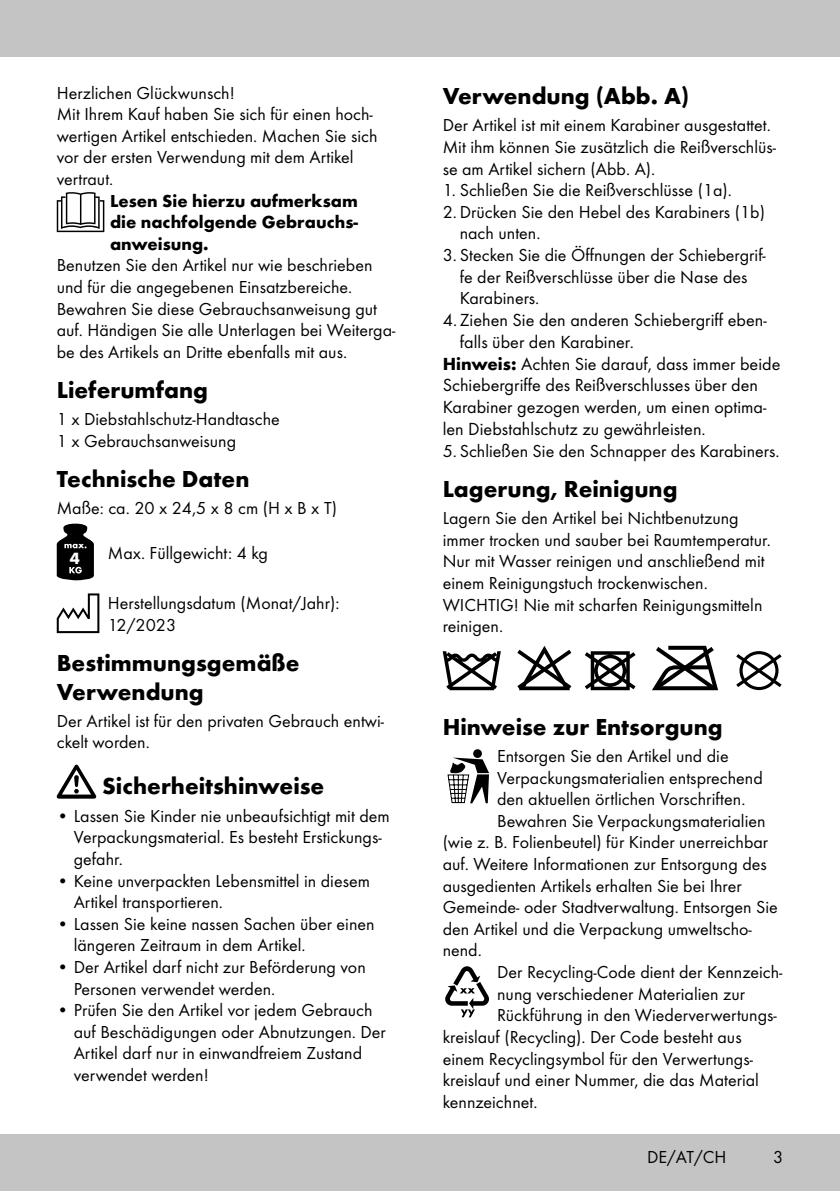
<style>
.page{position:relative;width:840px;height:1191px;background:#fff}
.page>*{position:absolute;margin:0;border:0;box-sizing:border-box;transform-origin:0 0}
.t1{font:700 24px/28.8px "Futura TOT";color:#000}
.t2{font:18.2px "Futura TOT Boo";color:#000}
.t3{font:18px/21.6px "Futura TOT Boo";color:#000}
.t4{font:700 18px/21.6px "Futura TOT";color:#000;text-align:justify}
.t5{font:700 16.8px "Futura TOT";color:#fff}
.s1{font-family:"Futura TOT";font-weight:700}
</style>
<div class="page">
<div style="left:0;top:1134px;width:839px;height:57px;background:#c5c4c4"></div>
<div style="left:0;top:0;width:839px;height:57px;background:#c5c4c4"></div>
<svg style="left:57px;top:192px;width:47px;height:40px"></svg>
<svg style="left:57px;top:523px;width:37px;height:57px"></svg>
<svg style="left:57px;top:593px;width:42px;height:40px"></svg>
<svg style="left:57px;top:764px;width:39px;height:34px"></svg>
<svg style="left:517px;top:646px;width:54px;height:44px"></svg>
<svg style="left:584px;top:651px;width:51px;height:39px"></svg>
<svg style="left:652px;top:646px;width:65px;height:44px"></svg>
<svg style="left:736px;top:651px;width:45px;height:39px"></svg>
<svg style="left:442px;top:651px;width:58px;height:39px"></svg>
<div style="left:473px;top:749px;width:8px;height:9px;background:#000;border-radius:50%"></div>
<svg style="left:447px;top:757px;width:42px;height:46px"></svg>
<svg style="left:445px;top:966px;width:43px;height:51px"></svg>
<p class="t3" style="left:57px;top:82px;width:322px">Herzlichen Glückwunsch!<br>Mit Ihrem Kauf haben Sie sich für einen hoch&shy;wertigen Artikel entschieden. Machen Sie sich vor der ersten Verwendung mit dem Artikel vertraut.</p>
<p class="t4" style="left:110px;top:189px;width:249px">Lesen Sie hierzu aufmerksam die nachfolgende Gebrauchs&shy;anweisung.</p>
<p class="t3" style="left:57px;top:254px;width:340px">Benutzen Sie den Artikel nur wie beschrieben und für die angegebenen Einsatzbereiche.<br>Bewahren Sie diese Gebrauchsanweisung gut auf. Händigen Sie alle Unterlagen bei Weiterga&shy;be des Artikels an Dritte ebenfalls mit aus.</p>
<h1 class="t1" style="left:57px;top:375px;width:153px">Lieferumfang</h1>
<p class="t3" style="left:57px;top:408px;width:224px">1 x Diebstahlschutz-Handtasche<br>1 x Gebrauchsanweisung</p>
<h1 class="t1" style="left:57px;top:464px;width:194px">Technische Daten</h1>
<p class="t3" style="left:57px;top:497px;width:281px">Maße: ca. 20 x 24,5 x 8 cm (H x B x T)</p>
<p class="t5" style="left:70px;top:547px;width:12px">4</p>
<p class="t3" style="left:108px;top:542px;width:162px">Max. Füllgewicht: 4 kg</p>
<p class="t3" style="left:108px;top:592px;width:233px">Herstellungsdatum (Monat/Jahr):<br>12/2023</p>
<h1 class="t1" style="left:57px;top:648px;width:244px">Bestimmungsgemäße<br>Verwendung</h1>
<p class="t3" style="left:57px;top:710px;width:329px">Der Artikel ist für den privaten Gebrauch entwi&shy;ckelt worden.</p>
<h1 class="t1" style="left:102px;top:771px;width:223px">Sicherheitshinweise</h1>
<p class="t3" style="left:74px;top:804px;width:317px;text-indent:-17px">• Lassen Sie Kinder nie unbeaufsichtigt mit dem<br>Verpackungsmaterial. Es besteht Erstickungs&shy;gefahr.</p>
<p class="t3" style="left:74px;top:869px;width:297px;text-indent:-17px">• Keine unverpackten Lebensmittel in diesem<br>Artikel transportieren.</p>
<p class="t3" style="left:74px;top:912px;width:302px;text-indent:-17px">• Lassen Sie keine nassen Sachen über einen längeren Zeitraum in dem Artikel.</p>
<p class="t3" style="left:74px;top:956px;width:293px;text-indent:-17px">• Der Artikel darf nicht zur Beförderung von<br>Personen verwendet werden.</p>
<p class="t3" style="left:74px;top:999px;width:313px;text-indent:-17px">• Prüfen Sie den Artikel vor jedem Gebrauch auf Beschädigungen oder Abnutzungen. Der Artikel darf nur in einwandfreiem Zustand verwendet werden!</p>
<h1 class="t1" style="left:442px;top:81px;width:248px">Verwendung (Abb. A)</h1>
<p class="t3" style="left:442px;top:114px;width:335px">Der Artikel ist mit einem Karabiner ausgestattet.<br>Mit ihm können Sie zusätzlich die Reißverschlüs&shy;se am Artikel sichern (Abb. A).</p>
<p class="t3" style="left:442px;top:179px;width:291px">1. Schließen Sie die Reißverschlüsse (1a).</p>
<p class="t3" style="left:442px;top:201px;width:323px">2.Drücken Sie den Hebel des Karabiners (1b)</p>
<p class="t3" style="left:459px;top:222px;width:82px">nach unten.</p>
<p class="t3" style="left:459px;top:244px;width:307px;text-indent:-17px">3. Stecken Sie die Öffnungen der Schiebergrif&shy;fe der Reißverschlüsse über die Nase des<br>Karabiners.</p>
<p class="t2" style="left:442px;top:309px;width:325px">4. Ziehen Sie den anderen Schiebergriff eben-</p>
<p class="t2" style="left:459px;top:331px;width:175px">falls über den Karabiner.</p>
<p class="t2" style="left:442px;top:353px;width:339px"><span class="s1">Hinweis:</span> Achten Sie darauf, dass immer beide</p>
<p class="t2" style="left:442px;top:374px;width:317px">Schiebergriffe des Reißverschlusses über den</p>
<p class="t2" style="left:442px;top:396px;width:325px">Karabiner gezogen werden, um einen optima-</p>
<p class="t2" style="left:442px;top:418px;width:264px">len Diebstahlschutz zu gewährleisten.</p>
<p class="t3" style="left:442px;top:440px;width:338px">5. Schließen Sie den Schnapper des Karabiners.</p>
<h1 class="t1" style="left:442px;top:474px;width:236px">Lagerung, Reinigung</h1>
<p class="t3" style="left:442px;top:507px;width:329px">Lagern Sie den Artikel bei Nichtbenutzung immer trocken und sauber bei Raumtemperatur.<br>Nur mit Wasser reinigen und anschließend mit einem Reinigungstuch trockenwischen.<br>WICHTIG! Nie mit scharfen Reinigungsmitteln reinigen.</p>
<h1 class="t1" style="left:442px;top:712px;width:281px">Hinweise zur Entsorgung</h1>
<p class="t3" style="left:497px;top:745px;width:233px">Entsorgen Sie den Artikel und die</p>
<p class="t3" style="left:497px;top:766px;width:267px">Verpackungsmaterialien entsprechend</p>
<p class="t3" style="left:497px;top:788px;width:249px">den aktuellen örtlichen Vorschriften.</p>
<p class="t3" style="left:497px;top:810px;width:270px">Bewahren Sie Verpackungsmaterialien</p>
<p class="t3" style="left:442px;top:831px;width:327px">(wie z. B. Folienbeutel) für Kinder unerreichbar</p>
<p class="t3" style="left:442px;top:853px;width:325px">auf. Weitere Informationen zur Entsorgung des</p>
<p class="t3" style="left:442px;top:874px;width:300px">ausgedienten Artikels erhalten Sie bei Ihrer</p>
<p class="t3" style="left:442px;top:896px;width:336px">Gemeinde- oder Stadtverwaltung. Entsorgen Sie</p>
<p class="t3" style="left:442px;top:918px;width:310px">den Artikel und die Verpackung umweltscho-</p>
<p class="t3" style="left:442px;top:939px;width:41px">nend.</p>
<p class="t3" style="left:497px;top:961px;width:287px">Der Recycling-Code dient der Kennzeich-</p>
<p class="t3" style="left:497px;top:982px;width:249px">nung verschiedener Materialien zur</p>
<p class="t3" style="left:497px;top:1004px;width:281px">Rückführung in den Wiederverwertungs-</p>
<p class="t3" style="left:442px;top:1026px;width:300px">kreislauf (Recycling). Der Code besteht aus</p>
<p class="t3" style="left:442px;top:1047px;width:311px">einem Recyclingsymbol für den Verwertungs-</p>
<p class="t3" style="left:442px;top:1069px;width:318px">kreislauf und einer Nummer, die das Material</p>
<p class="t3" style="left:442px;top:1090px;width:96px">kennzeichnet.</p>
<p class="t3" style="left:646px;top:1146px;width:81px">DE/AT/CH</p>
<p class="t3" style="left:772px;top:1146px;width:12px">3</p>
</div>
